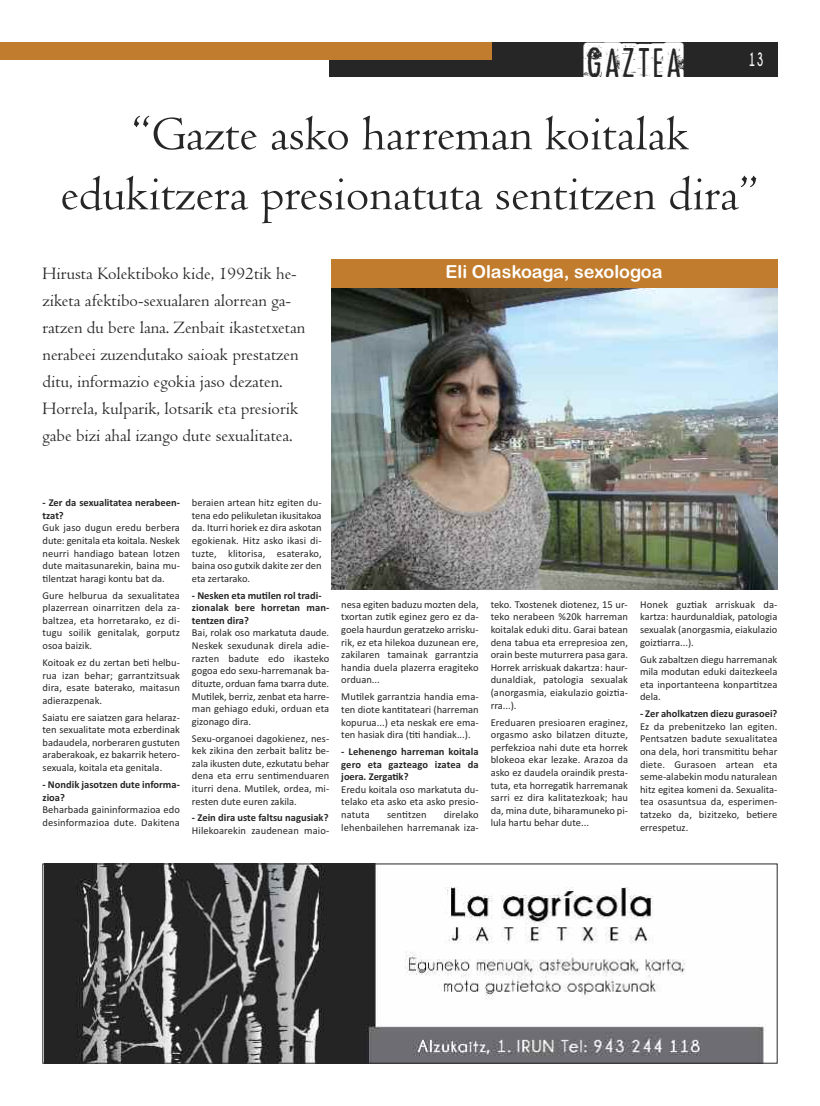
<style>
.page{position:relative;width:820px;height:1106px;background:#fff}
.page>*{position:absolute;margin:0;border:0;box-sizing:border-box;transform-origin:0 0}
.t1{font:50px/60px "Centaur";color:#272627;text-align:center}
.t2{font:40px "Punk Rock Show";color:#fff}
.t3{font:700 19.2px "Champagne&Limousines";color:#fff;scale:.62 1}
.t4{font:18px/27px "Centaur";color:#272627}
.t5{font:18px "Arial Rounded MT Bold";color:#fff}
.t6{font:10.5px/12.6px "Calibri";color:#272627;text-align:justify}
.t7{font:700 10.5px/12.6px "Calibri";color:#272627}
</style>
<div class="page">
<div style="left:329px;top:43px;width:448px;height:34px;background:#272627"></div>
<div style="left:0;top:42px;width:491px;height:17px;background:#c27c2d"></div>
<img style="left:331px;top:287px;width:446px;height:303px">
<img style="left:45px;top:865px;width:721px;height:196px">
<div style="left:43px;top:863px;width:734px;height:200px;border:1px solid #272627"></div>
<div style="left:330px;top:259px;width:447px;height:28px;background:#c27c2d"></div>
<h2 class="t2" style="left:585px;top:38px;width:98px">GAZTEA</h2>
<h1 class="t1" style="left:60px;top:102px;width:700px">“Gazte asko harreman koitalak edukitzera presionatuta sentitzen dira”</h1>
<h3 class="t3" style="left:748px;top:48px;width:25px">13</h3>
<p class="t4" style="left:43px;top:260px;width:264px">Hirusta Kolektiboko kide, 1992tik he&shy;ziketa afektibo-sexualaren alorrean ga&shy;ratzen du bere lana. Zenbait ikastetxetan nerabeei zuzendutako saioak prestatzen ditu, informazio egokia jaso dezaten.<br>Horrela, kulparik, lotsarik eta presiorik gabe bizi ahal izango dute sexualitatea.</p>
<h3 class="t5" style="left:445px;top:261px;width:218px">Eli Olaskoaga, sexologoa</h3>
<p class="t7" style="left:43px;top:496px;width:139px">- Zer da sexualitatea nerabeen&shy;tzat?</p>
<p class="t6" style="left:43px;top:521px;width:139px">Guk jaso dugun eredu berbera dute: genitala eta koitala. Neskek neurri handiago batean lotzen dute maitasunarekin, baina mu&shy;tilentzat haragi kontu bat da.</p>
<p class="t6" style="left:43px;top:588px;width:139px">Gure helburua da sexualitatea plazerrean oinarritzen dela za&shy;baltzea, eta horretarako, ez di&shy;tugu soilik genitalak, gorputz osoa baizik.</p>
<p class="t6" style="left:43px;top:656px;width:139px">Koitoak ez du zertan beti helbu&shy;rua izan behar; garrantzitsuak dira, esate baterako, maitasun adierazpenak.</p>
<p class="t6" style="left:43px;top:710px;width:139px">Saiatu ere saiatzen gara helaraz&shy;ten sexualitate mota ezberdinak badaudela, norberaren gustuten araberakoak, ez bakarrik hetero&shy;sexuala, koitala eta genitala.</p>
<p class="t7" style="left:43px;top:778px;width:139px">- Nondik jasotzen dute informa&shy;zioa?</p>
<p class="t6" style="left:43px;top:803px;width:139px">Beharbada gaininformazioa edo desinformazioa dute. Dakitena</p>
<p class="t6" style="left:192px;top:496px;width:131px">beraien artean hitz egiten du&shy;tena edo pelikuletan ikusitakoa da. Iturri horiek ez dira askotan egokienak. Hitz asko ikasi di&shy;tuzte, klitorisa, esaterako, baina oso gutxik dakite zer den eta zertarako.</p>
<p class="t7" style="left:192px;top:588px;width:139px">- Nesken eta mutilen rol tradi&shy;zionalak bere horretan man&shy;tentzen dira?</p>
<p class="t6" style="left:192px;top:626px;width:139px">Bai, rolak oso markatuta daude.<br>Neskek sexudunak direla adie&shy;razten badute edo ikasteko gogoa edo sexu-harremanak ba&shy;dituzte, orduan fama txarra dute.<br>Mutilek, berriz, zenbat eta harre&shy;man gehiago eduki, orduan eta gizonago dira.</p>
<p class="t6" style="left:192px;top:731px;width:139px">Sexu-organoei dagokienez, nes&shy;kek zikina den zerbait balitz be&shy;zala ikusten dute, ezkutatu behar dena eta erru sentimenduaren iturri dena. Mutilek, ordea, mi&shy;resten dute euren zakila.</p>
<p class="t7" style="left:192px;top:811px;width:138px">- Zein dira uste faltsu nagusiak?</p>
<p class="t6" style="left:192px;top:824px;width:139px">Hilekoarekin zaudenean maio-</p>
<p class="t6" style="left:341px;top:598px;width:139px">nesa egiten baduzu mozten dela, txortan zutik eginez gero ez da&shy;goela haurdun geratzeko arrisku&shy;rik, ez eta hilekoa duzunean ere, zakilaren tamainak garrantzia handia duela plazerra eragiteko orduan...</p>
<p class="t6" style="left:341px;top:690px;width:139px">Mutilek garrantzia handia ema&shy;ten diote kantitateari (harreman kopurua...) eta neskak ere ema&shy;ten hasiak dira (titi handiak...).</p>
<p class="t7" style="left:341px;top:745px;width:139px;text-align:justify">- Lehenengo harreman koitala gero eta gazteago izatea da joera. Zergatik?</p>
<p class="t6" style="left:341px;top:783px;width:139px">Eredu koitala oso markatuta du&shy;telako eta asko eta asko presio&shy;natuta</p>
<p class="t6" style="left:341px;top:808px;width:139px;text-align:right">direlako<br>lehenbailehen harremanak iza-</p>
<p class="t6" style="left:387px;top:808px;width:41px">sentitzen</p>
<p class="t6" style="left:490px;top:598px;width:139px">teko. Txostenek diotenez, 15 ur&shy;teko nerabeen %20k harreman koitalak eduki ditu. Garai batean dena tabua eta errepresioa zen, orain beste muturrera pasa gara.<br>Horrek arriskuak dakartza: haur&shy;dunaldiak, patologia sexualak (anorgasmia, eiakulazio goiztia&shy;rra...).</p>
<p class="t6" style="left:490px;top:715px;width:139px">Ereduaren presioaren eraginez, orgasmo asko bilatzen dituzte, perfekzioa nahi dute eta horrek blokeoa ekar lezake. Arazoa da asko ez daudela oraindik presta&shy;tuta, eta horregatik harremanak sarri ez dira kalitatezkoak; hau da, mina dute, biharamuneko pi&shy;lula hartu behar dute...</p>
<p class="t6" style="left:639px;top:598px;width:139px">Honek guztiak arriskuak da&shy;kartza: haurdunaldiak, patologia sexualak (anorgasmia, eiakulazio goiztiarra...).</p>
<p class="t6" style="left:639px;top:652px;width:139px">Guk zabaltzen diegu harremanak mila modutan eduki daitezkeela eta inportanteena konpartitzea dela.</p>
<p class="t7" style="left:639px;top:707px;width:139px">- Zer aholkatzen diezu gurasoei?</p>
<p class="t6" style="left:639px;top:720px;width:139px">Ez da prebenitzeko lan egiten.<br>Pentsatzen badute sexualitatea ona dela, hori transmititu behar diete. Gurasoen artean eta seme-alabekin modu naturalean hitz egitea komeni da. Sexualita&shy;tea osasuntsua da, esperimen&shy;tatzeko da, bizitzeko, betiere errespetuz.</p>
</div>
